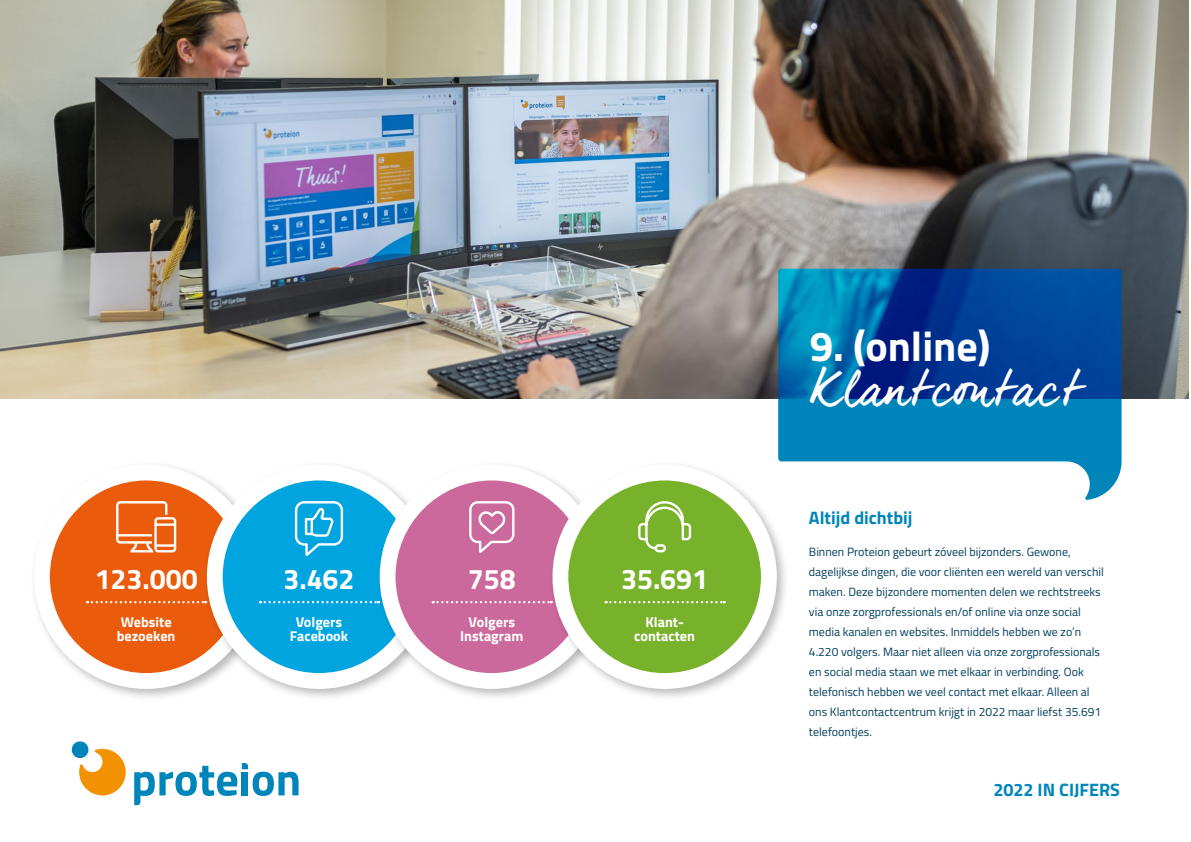
<style>
.page{position:relative;width:1191px;height:842px;background:#fff}
.page>*{position:absolute;margin:0;border:0;box-sizing:border-box;transform-origin:0 0}
.t1{font:48px "dear Joe 6";color:#fff}
.t2{font:700 42px "Titillium";color:#fff}
.t3{font:700 28.5px "Titillium";color:#fff}
.t4{font:700 18px "Titillium";color:#0085ba}
.t5{font:700 14.2px/14.2px "Titillium";color:#fff;text-align:center}
.t6{font:12px/20px "Titillium";color:#003e5d}
</style>
<div class="page">
<img style="left:0;top:0;width:1188px;height:398px">
<svg style="left:134px;top:763px;width:164px;height:42px"></svg>
<svg style="left:71px;top:741px;width:55px;height:54px"></svg>
<div style="left:30px;top:460px;width:241px;height:241px;background:#1d1d1b;opacity:.3"></div>
<div style="left:42px;top:473px;width:208px;height:208px;background:#ea5b0c;border-radius:50%"></div>
<div style="left:34px;top:465px;width:224px;height:224px;border:16px solid #fff;border-radius:50%"></div>
<svg style="left:116px;top:501px;width:61px;height:52px"></svg>
<svg style="left:87px;top:601px;width:116px;height:2px"></svg>
<div style="left:203px;top:460px;width:241px;height:241px;background:#1d1d1b;opacity:.3"></div>
<div style="left:215px;top:473px;width:208px;height:208px;background:#00a5df;border-radius:50%"></div>
<div style="left:207px;top:465px;width:224px;height:224px;border:16px solid #fff;border-radius:50%"></div>
<svg style="left:294px;top:501px;width:50px;height:55px"></svg>
<svg style="left:260px;top:601px;width:115px;height:2px"></svg>
<div style="left:375px;top:460px;width:241px;height:241px;background:#1d1d1b;opacity:.3"></div>
<div style="left:387px;top:473px;width:209px;height:208px;background:#cc699c;border-radius:50%"></div>
<div style="left:380px;top:465px;width:224px;height:224px;border:16px solid #fff;border-radius:50%"></div>
<svg style="left:469px;top:501px;width:46px;height:52px"></svg>
<svg style="left:433px;top:601px;width:115px;height:2px"></svg>
<div style="left:548px;top:460px;width:241px;height:241px;background:#1d1d1b;opacity:.3"></div>
<div style="left:560px;top:473px;width:209px;height:208px;background:#78b22b;border-radius:50%"></div>
<div style="left:552px;top:465px;width:225px;height:224px;border:16px solid #fff;border-radius:50%"></div>
<svg style="left:638px;top:501px;width:54px;height:52px"></svg>
<svg style="left:605px;top:601px;width:119px;height:2px"></svg>
<svg style="left:778px;top:269px;width:343px;height:231px"></svg>
<h3 class="t3" style="left:95px;top:557px;width:104px">123.000</h3>
<p class="t5" style="left:117px;top:614px;width:60px;text-align:left">Website bezoeken</p>
<p class="t5" style="left:290px;top:614px;width:60px">Volgers<br>Facebook</p>
<h3 class="t3" style="left:283px;top:557px;width:73px">3.462</h3>
<h3 class="t3" style="left:468px;top:557px;width:49px">758</h3>
<p class="t5" style="left:460px;top:614px;width:65px">Volgers<br>Instagram</p>
<h3 class="t3" style="left:621px;top:557px;width:89px">35.691</h3>
<p class="t5" style="left:634px;top:614px;width:62px">Klant&shy;contacten</p>
<h2 class="t2" style="left:809px;top:314px;width:182px">9. (online)</h2>
<h1 class="t1" style="left:809px;top:360px;width:273px">Klantcontact</h1>
<h3 class="t4" style="left:809px;top:504px;width:105px">Altijd dichtbij</h3>
<p class="t6" style="left:809px;top:541px;width:296px">Binnen Proteion gebeurt zóveel bijzonders. Gewone, dagelijkse dingen, die voor cliënten een wereld van verschil maken. Deze bijzondere momenten delen we rechtstreeks via onze zorgprofessionals en/of online via onze social media kanalen en websites. Inmiddels hebben we zo’n 4.220 volgers. Maar niet alleen via onze zorgprofessionals en social media staan we met elkaar in verbinding. Ook telefonisch hebben we veel contact met elkaar. Alleen al ons Klantcontactcentrum krijgt in 2022 maar liefst 35.691 telefoontjes.</p>
<h3 class="t4" style="left:993px;top:776px;width:128px">2022 IN CIJFERS</h3>
</div>
